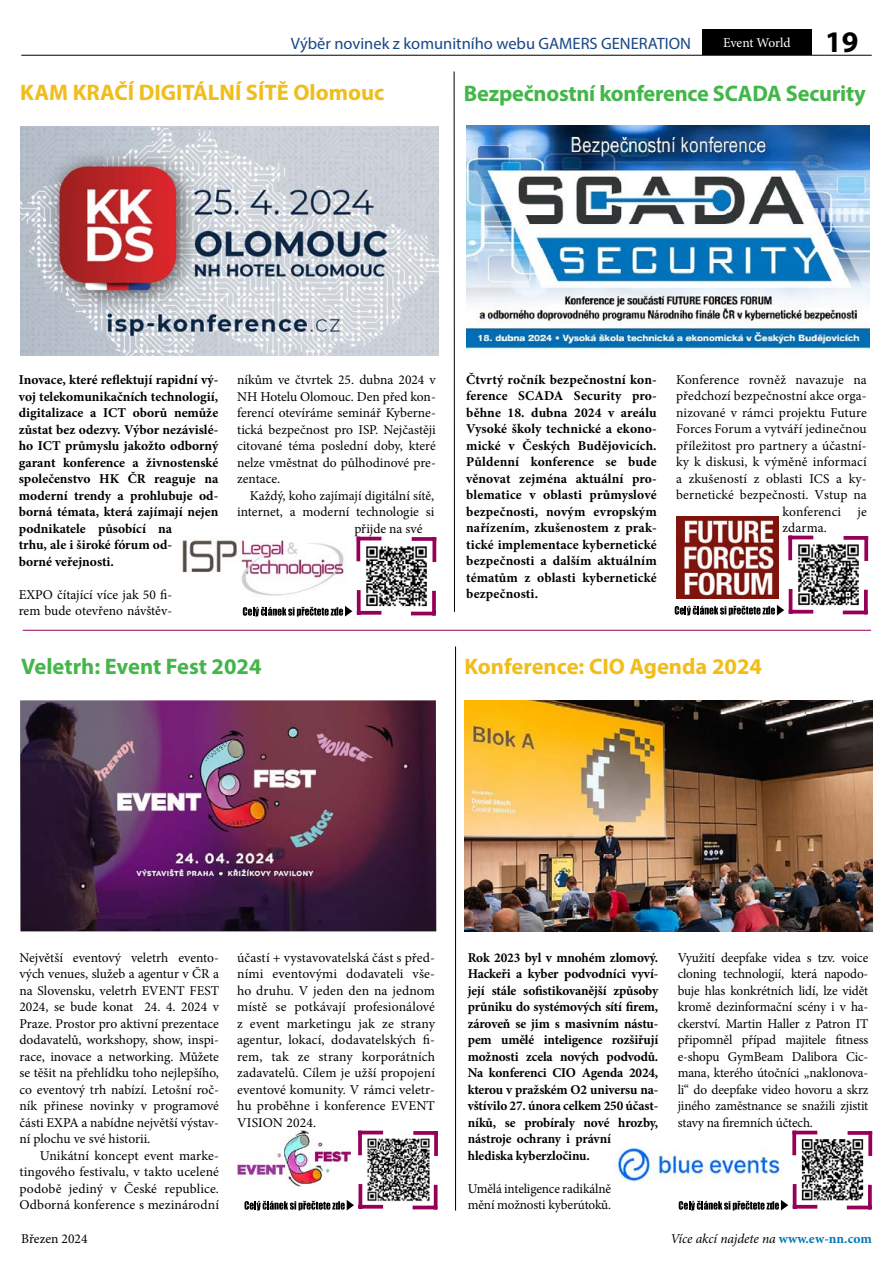
<style>
.page{position:relative;width:893px;height:1263px;background:#fff}
.page>*{position:absolute;margin:0;border:0;box-sizing:border-box;transform-origin:0 0}
.t1{font:700 30px "Myriad Pro";color:#000}
.t2{font:700 22.5px "Myriad Pro";letter-spacing:-.01em;color:#43b649}
.t3{font:700 22.5px "Myriad Pro";color:#f1bd1a}
.t4{font:700 22.5px "Myriad Pro";color:#f2bd1a}
.t5{font:16.5px "Myriad Pro";color:#184785}
.t6{font:13.5px/16.5px "Minion Pro";color:#000;text-align:justify}
.t7{font:700 13.5px/16.5px "Minion Pro";letter-spacing:-.005em;color:#000}
.t8{font:italic 13.5px "Minion Pro";letter-spacing:-.005em;color:#000}
.t9{font:13.5px "Minion Pro";letter-spacing:-.01em;color:#fff}
.s1{font-weight:700;font-style:normal;color:#0176b3}
</style>
<div class="page">
<div style="left:702px;top:29px;width:110px;height:26px;background:#000"></div>
<hr style="left:23px;top:630px;width:848px;height:1px;background:#970059">
<hr style="left:455px;top:646px;width:1px;height:564px;background:#000">
<hr style="left:358px;top:1131px;width:25px;height:3px;background:#970059">
<svg style="left:358px;top:1134px;width:4px;height:21px"></svg>
<hr style="left:358px;top:1205px;width:25px;height:3px;background:#970059">
<svg style="left:358px;top:1184px;width:4px;height:24px"></svg>
<svg style="left:413px;top:1131px;width:21px;height:4px"></svg>
<svg style="left:434px;top:1131px;width:4px;height:25px"></svg>
<svg style="left:413px;top:1205px;width:21px;height:4px"></svg>
<svg style="left:434px;top:1185px;width:4px;height:24px"></svg>
<svg style="left:244px;top:1200px;width:110px;height:10px"></svg>
<hr style="left:793px;top:1131px;width:24px;height:3px;background:#970059">
<svg style="left:792px;top:1131px;width:4px;height:24px"></svg>
<hr style="left:793px;top:1205px;width:24px;height:3px;background:#970059">
<hr style="left:793px;top:1184px;width:3px;height:24px;background:#970059">
<svg style="left:848px;top:1131px;width:20px;height:4px"></svg>
<svg style="left:868px;top:1131px;width:4px;height:25px"></svg>
<svg style="left:847px;top:1205px;width:21px;height:4px"></svg>
<svg style="left:868px;top:1185px;width:4px;height:24px"></svg>
<svg style="left:679px;top:1200px;width:109px;height:10px"></svg>
<img style="left:367px;top:1138px;width:63px;height:64px">
<img style="left:801px;top:1139px;width:63px;height:62px">
<hr style="left:21px;top:55px;width:851px;height:1px;background:#000">
<hr style="left:454px;top:72px;width:1px;height:540px;background:#000">
<hr style="left:789px;top:536px;width:24px;height:3px;background:#970059">
<svg style="left:788px;top:536px;width:4px;height:24px"></svg>
<svg style="left:792px;top:610px;width:21px;height:4px"></svg>
<hr style="left:789px;top:589px;width:3px;height:25px;background:#970059">
<svg style="left:843px;top:536px;width:21px;height:4px"></svg>
<svg style="left:864px;top:536px;width:4px;height:25px"></svg>
<hr style="left:843px;top:611px;width:24px;height:3px;background:#970059">
<svg style="left:864px;top:590px;width:4px;height:24px"></svg>
<svg style="left:675px;top:605px;width:109px;height:10px"></svg>
<img style="left:798px;top:544px;width:61px;height:62px">
<img style="left:20px;top:126px;width:418px;height:230px">
<img style="left:20px;top:700px;width:416px;height:231px">
<img style="left:464px;top:700px;width:408px;height:231px">
<hr style="left:357px;top:537px;width:24px;height:3px;background:#970059">
<svg style="left:356px;top:537px;width:4px;height:24px"></svg>
<svg style="left:361px;top:611px;width:20px;height:4px"></svg>
<svg style="left:357px;top:590px;width:4px;height:25px"></svg>
<svg style="left:412px;top:537px;width:20px;height:4px"></svg>
<svg style="left:432px;top:537px;width:4px;height:25px"></svg>
<hr style="left:411px;top:612px;width:24px;height:3px;background:#970059">
<svg style="left:432px;top:591px;width:4px;height:24px"></svg>
<svg style="left:243px;top:606px;width:109px;height:11px"></svg>
<img style="left:366px;top:546px;width:61px;height:61px">
<img style="left:237px;top:1131px;width:114px;height:55px">
<img style="left:466px;top:125px;width:404px;height:224px">
<img style="left:182px;top:539px;width:165px;height:57px">
<img style="left:676px;top:516px;width:102px;height:82px">
<img style="left:615px;top:1148px;width:166px;height:33px">
<p class="t5" style="left:291px;top:33px;width:402px">Výběr novinek z komunitního webu GAMERS GENERATION</p>
<p class="t9" style="left:723px;top:34px;width:69px">Event World</p>
<h1 class="t1" style="left:825px;top:22px;width:35px">19</h1>
<h2 class="t3" style="left:20px;top:78px;width:366px">KAM KRAČÍ DIGITÁLNÍ SÍTĚ Olomouc</h2>
<h2 class="t2" style="left:464px;top:79px;width:403px">Bezpečnostní konference SCADA Security</h2>
<p class="t7" style="left:19px;top:371px;width:201px">Inovace, které reflektují rapidní vý&shy;voj telekomunikačních technologií, digitalizace a ICT oborů nemůže zůstat bez odezvy. Výbor nezávislé&shy;ho ICT průmyslu jakožto odborný garant konference a živnostenské společenstvo HK ČR reaguje na moderní trendy a prohlubuje od&shy;borná témata, která zajímají nejen podnikatele působící na<br>trhu, ale i široké fórum od-<br>borné veřejnosti.</p>
<p class="t6" style="left:19px;top:586px;width:155px">EXPO čítající více jak 50 fi&shy;rem bude otevřeno návštěv-</p>
<p class="t6" style="left:237px;top:371px;width:200px">níkům ve čtvrtek 25. dubna 2024 v NH Hotelu Olomouc. Den před kon&shy;ferencí otevíráme seminář Kyberne&shy;tická bezpečnost pro ISP. Nejčastěji citované téma poslední doby, které nelze vměstnat do půlhodinové pre&shy;zentace.</p>
<p class="t6" style="left:250px;top:487px;width:186px">Každý, koho zajímají digitální sítě,</p>
<p class="t6" style="left:237px;top:503px;width:199px">internet, a moderní technologie si</p>
<p class="t6" style="left:354px;top:520px;width:70px">přijde na své</p>
<p class="t7" style="left:466px;top:371px;width:192px;text-align:justify">Čtvrtý ročník bezpečnostní kon&shy;ference SCADA Security pro&shy;běhne 18. dubna 2024 v areálu Vysoké školy technické a ekono&shy;mické v Českých Budějovicích.<br>Půldenní konference se bude věnovat zejména aktuální pro&shy;blematice v oblasti průmyslové bezpečnosti, novým evropským nařízením, zkušenostem z prak&shy;tické implementace kybernetické bezpečnosti a dalším aktuálním tématům z oblasti kybernetické bezpečnosti.</p>
<p class="t6" style="left:676px;top:371px;width:192px">Konference rovněž navazuje na</p>
<p class="t6" style="left:676px;top:388px;width:192px">předchozí bezpečnostní akce orga-</p>
<p class="t6" style="left:676px;top:404px;width:192px">nizované v rámci projektu Future</p>
<p class="t6" style="left:676px;top:421px;width:192px">Forces Forum a vytváří jedinečnou</p>
<p class="t6" style="left:676px;top:437px;width:192px">příležitost pro partnery a účastní-</p>
<p class="t6" style="left:676px;top:454px;width:192px">ky k diskusi, k výměně informací</p>
<p class="t6" style="left:676px;top:470px;width:192px">a zkušeností z oblasti ICS a ky-</p>
<p class="t6" style="left:676px;top:487px;width:192px">bernetické bezpečnosti. Vstup na</p>
<p class="t6" style="left:782px;top:503px;width:86px">konferenci je</p>
<p class="t6" style="left:782px;top:520px;width:46px">zdarma.</p>
<h2 class="t2" style="left:21px;top:651px;width:242px">Veletrh: Event Fest 2024</h2>
<h2 class="t4" style="left:464px;top:651px;width:299px">Konference: CIO Agenda 2024</h2>
<p class="t6" style="left:20px;top:949px;width:201px">Největší eventový veletrh evento&shy;vých venues, služeb a agentur v ČR a na Slovensku, veletrh EVENT FEST 2024, se bude konat 24. 4. 2024 v Praze. Prostor pro aktivní prezentace dodavatelů, workshopy, show, inspi&shy;race, inovace a networking. Můžete se těšit na přehlídku toho nejlepšího, co eventový trh nabízí. Letošní roč&shy;ník přinese novinky v programové části EXPA a nabídne největší výstav&shy;ní plochu ve své historii.</p>
<p class="t6" style="left:20px;top:1147px;width:201px;text-indent:20px">Unikátní koncept event marke&shy;tingového festivalu, v takto ucelené podobě jediný v České republice.<br>Odborná konference s mezinárodní</p>
<p class="t6" style="left:237px;top:949px;width:199px">účastí + vystavovatelská část s před&shy;ními eventovými dodavateli vše&shy;ho druhu. V jeden den na jednom místě se potkávají profesionálové z event marketingu jak ze strany agentur, lokací, dodavatelských fi&shy;rem, tak ze strany korporátních zadavatelů. Cílem je užší propojení eventové komunity. V rámci veletr&shy;hu proběhne i konference EVENT VISION 2024.</p>
<p class="t7" style="left:468px;top:949px;width:192px">Rok 2023 byl v mnohém zlomový.<br>Hackeři a kyber podvodníci vyví&shy;její stále sofistikovanější způsoby průniku do systémových sítí firem, zároveň se jim s masivním nástu&shy;pem umělé inteligence rozšiřují možnosti zcela nových podvodů.<br>Na konferenci CIO Agenda 2024, kterou v pražském O2 universu na&shy;vštívilo 27. února celkem 250 účast&shy;níků, se probíraly nové hrozby, nástroje ochrany i právní hlediska kyberzločinu.</p>
<p class="t6" style="left:468px;top:1180px;width:145px">Umělá inteligence radikálně mění možnosti kyberútoků.</p>
<p class="t6" style="left:678px;top:949px;width:192px">Využití deepfake videa s tzv. voice cloning technologií, která napodo&shy;buje hlas konkrétních lidí, lze vidět kromě dezinformační scény i v ha&shy;ckerství. Martin Haller z Patron IT připomněl případ majitele fitness e-shopu GymBeam Dalibora Cic&shy;mana, kterého útočníci „naklonova&shy;li“ do deepfake video hovoru a skrz jiného zaměstnance se snažili zjistit stavy na firemních účtech.</p>
<p class="t6" style="left:21px;top:1231px;width:68px">Březen 2024</p>
<p class="t8" style="left:671px;top:1230px;width:203px">Více akcí najdete na <span class="s1">www.ew-nn.com</span></p>
</div>
